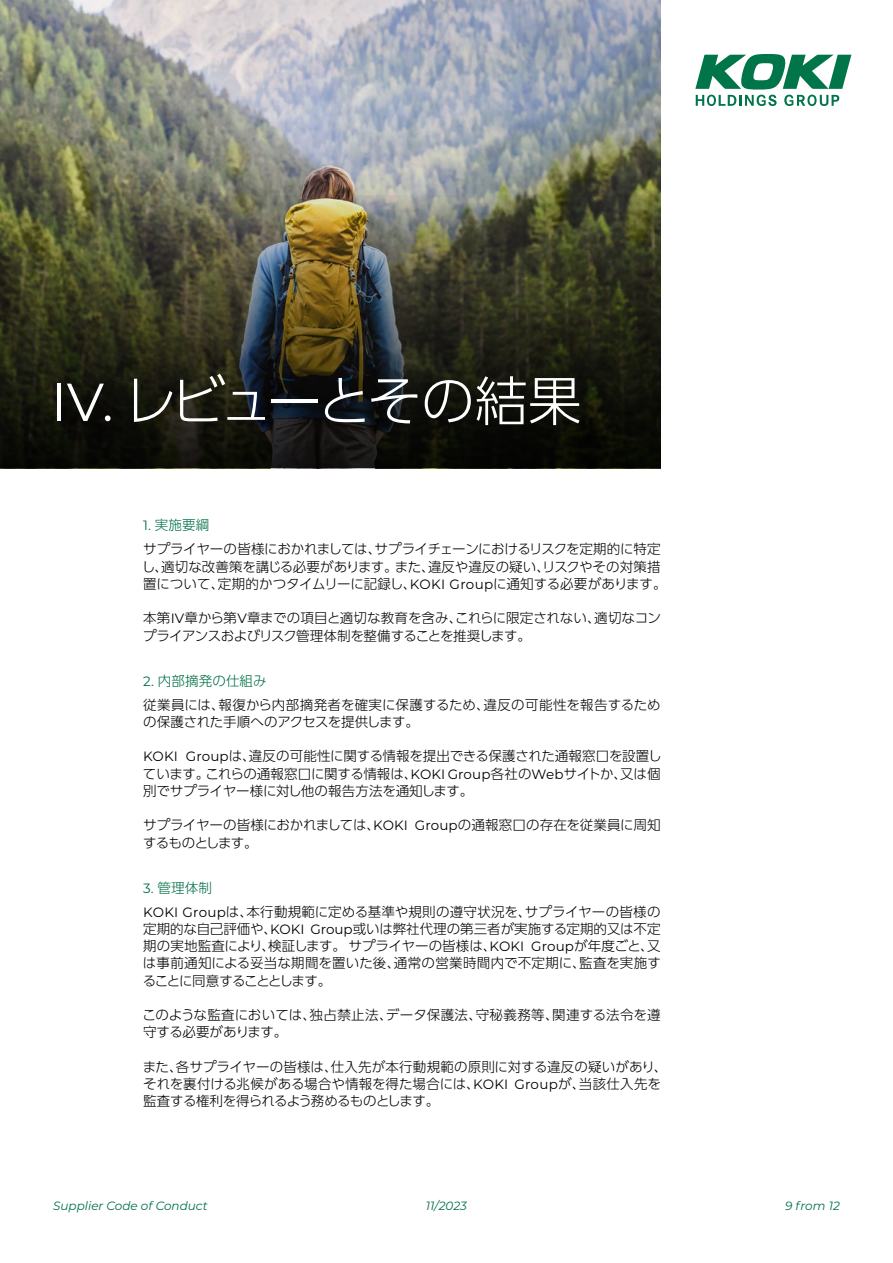
<style>
.page{position:relative;width:893px;height:1263px;background:#fff}
.page>*{position:absolute;margin:0;border:0;box-sizing:border-box;transform-origin:0 0}
.t1{font:300 53.4px "UD Shin Go Pr 6 N";letter-spacing:-.065em;color:#fff}
.t2{font:300 13.5px/17.2px "UD Shin Go Pr 6 N";letter-spacing:-.005em;color:#000}
.t3{font:300 13.5px/24px "UD Shin Go Pr 6 N";letter-spacing:.02em;color:#000}
.t4{font:italic 12px "Montserrat";color:#007046}
.s1{font-family:"Montserrat";font-weight:400}
.s2{font-family:"Montserrat";font-weight:400;color:#007046}
.s3{color:#007046}
</style>
<div class="page">
<img style="left:0;top:0;width:660px;height:196px">
<img style="left:0;top:196px;width:660px;height:272px">
<svg style="left:695px;top:54px;width:156px;height:52px"></svg>
<h1 class="t1" style="left:51px;top:357px;width:532px"><span class="s1">IV.</span> レビューとその結果</h1>
<p class="t2" style="left:143px;top:513px;width:519px;line-height:24px"><span class="s2">1.</span> <span class="s3">実施要綱<br></span>サプライヤーの皆様におかれましては、サプライチェーンにおけるリスクを定期的に特定</p>
<p class="t2" style="left:142px;top:557px;width:526px">し、適切な改善策を講じる必要があります。また、違反や違反の疑い、リスクやその対策措置について、定期的かつタイムリーに記録し、<span class="s1">KOKI Group</span>に通知する必要があります。</p>
<p class="t2" style="left:143px;top:609px;width:519px">本第<span class="s1">IV</span>章から第<span class="s1">V</span>章までの項目と適切な教育を含み、これらに限定されない、適切なコンプライアンスおよびリスク管理体制を整備することを推奨します。</p>
<p class="t2" style="left:143px;top:668px;width:519px;line-height:24px"><span class="s2">2.</span> <span class="s3">内部摘発の仕組み<br></span>従業員には、報復から内部摘発者を確実に保護するため、違反の可能性を報告するため</p>
<p class="t2" style="left:143px;top:713px;width:277px">の保護された手順へのアクセスを提供します。</p>
<p class="t2" style="left:143px;top:747px;width:520px;text-align:justify"><span class="s1">KOKI Group</span>は、違反の可能性に関する情報を提出できる保護された通報窓口を設置しています。これらの通報窓口に関する情報は、<span class="s1">KOKI Group</span>各社の<span class="s1">Web</span>サイトか、又は個別でサプライヤー様に対し他の報告方法を通知します。</p>
<p class="t2" style="left:143px;top:816px;width:519px">サプライヤーの皆様におかれましては、<span class="s1">KOKI Group</span>の通報窓口の存在を従業員に周知するものとします。</p>
<p class="t3" style="left:143px;top:875px;width:519px"><span class="s2">3.</span> <span class="s3">管理体制<br></span><span class="s1">KOKI Group</span>は、本行動規範に定める基準や規則の遵守状況を、サプライヤーの皆様の</p>
<p class="t2" style="left:143px;top:920px;width:520px;text-align:justify">定期的な自己評価や、<span class="s1">KOKI Group</span>或いは弊社代理の第三者が実施する定期的又は不定期の実地監査により、検証します。 サプライヤーの皆様は、<span class="s1">KOKI Group</span>が年度ごと、又は事前通知による妥当な期間を置いた後、通常の営業時間内で不定期に、監査を実施することに同意することとします。</p>
<p class="t2" style="left:142px;top:1006px;width:520px">このような監査においては、独占禁止法、データ保護法、守秘義務等、関連する法令を遵守する必要があります。</p>
<p class="t2" style="left:143px;top:1058px;width:526px">また、各サプライヤーの皆様は、仕入先が本行動規範の原則に対する違反の疑いがあり、それを裏付ける兆候がある場合や情報を得た場合には、<span class="s1">KOKI Group</span>が、当該仕入先を監査する権利を得られるよう務めるものとします。</p>
<p class="t4" style="left:53px;top:1197px;width:156px">Supplier Code of Conduct</p>
<p class="t4" style="left:426px;top:1197px;width:42px">11/2023</p>
<p class="t4" style="left:785px;top:1197px;width:56px">9 from 12</p>
</div>
